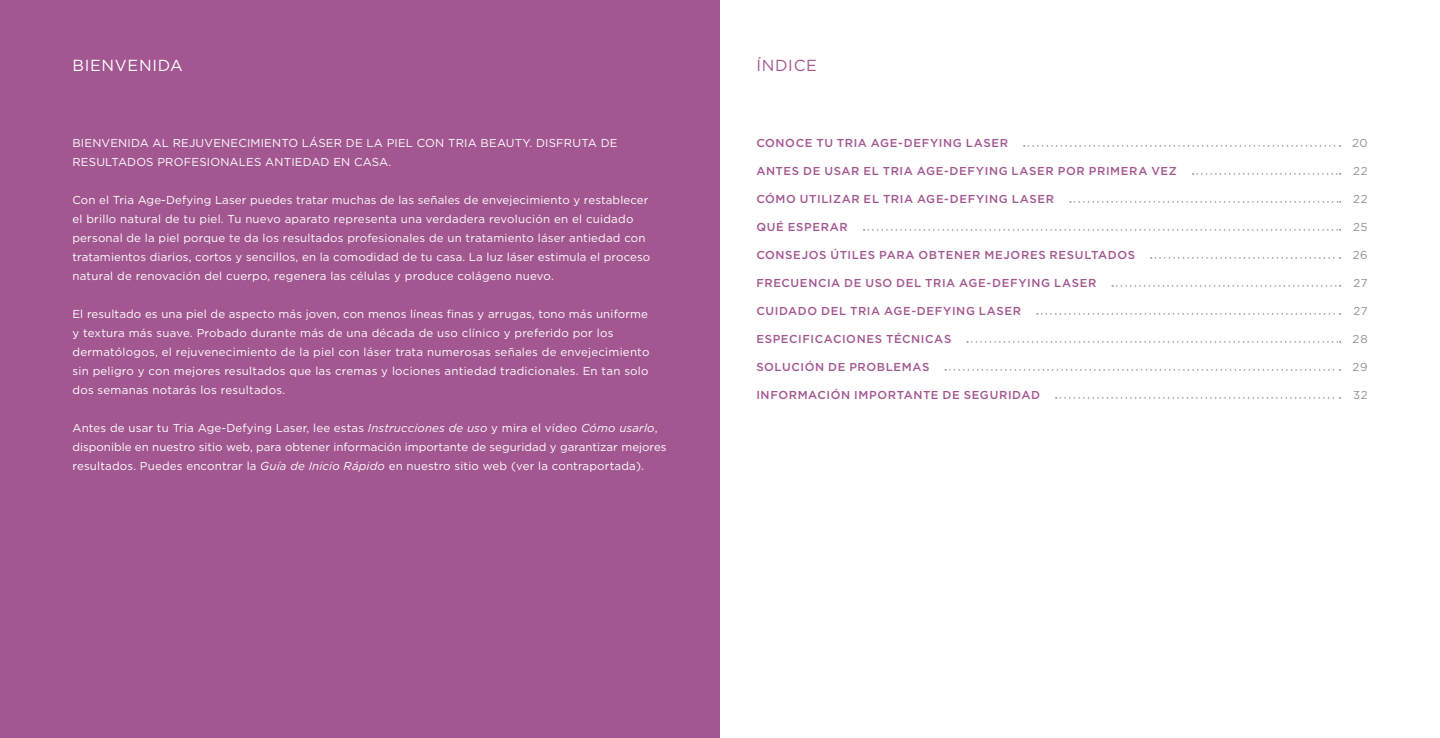
<style>
.page{position:relative;width:1440px;height:738px;background:#fff}
.page>*{position:absolute;margin:0;border:0;box-sizing:border-box;transform-origin:0 0}
.t1{font:16px "Gotham";letter-spacing:.045em;color:#fff}
.t2{font:16px "Gotham";letter-spacing:.045em;color:#a35790}
.t3{font:11.6px/19px "Gotham";letter-spacing:.015em;color:#fff}
.t4{font:500 11.6px "Gotham";letter-spacing:.055em;color:#a35790}
.t5{font:11.6px "Gotham";letter-spacing:.05em;color:#919195}
.s1{font-style:italic}
</style>
<div class="page">
<div style="left:0;top:0;width:720px;height:738px;background:#a35790"></div>
<svg style="left:1024px;top:145px;width:317px;height:2px"></svg>
<svg style="left:1193px;top:173px;width:148px;height:2px"></svg>
<svg style="left:1070px;top:201px;width:271px;height:2px"></svg>
<svg style="left:864px;top:229px;width:477px;height:2px"></svg>
<svg style="left:1151px;top:257px;width:190px;height:2px"></svg>
<svg style="left:1112px;top:285px;width:229px;height:2px"></svg>
<svg style="left:1037px;top:313px;width:304px;height:2px"></svg>
<svg style="left:967px;top:341px;width:374px;height:2px"></svg>
<svg style="left:945px;top:369px;width:396px;height:2px"></svg>
<svg style="left:1056px;top:397px;width:285px;height:2px"></svg>
<h1 class="t1" style="left:72px;top:55px;width:112px">BIENVENIDA</h1>
<p class="t3" style="left:72px;top:133px;width:547px">BIENVENIDA AL REJUVENECIMIENTO LÁSER DE LA PIEL CON TRIA BEAUTY. DISFRUTA DE<br>RESULTADOS PROFESIONALES ANTIEDAD EN CASA.</p>
<p class="t3" style="left:72px;top:190px;width:579px">Con el Tria Age-Defying Laser puedes tratar muchas de las señales de envejecimiento y restablecer el brillo natural de tu piel. Tu nuevo aparato representa una verdadera revolución en el cuidado personal de la piel porque te da los resultados profesionales de un tratamiento láser antiedad con tratamientos diarios, cortos y sencillos, en la comodidad de tu casa. La luz láser estimula el proceso natural de renovación del cuerpo, regenera las células y produce colágeno nuevo.</p>
<p class="t3" style="left:72px;top:304px;width:578px">El resultado es una piel de aspecto más joven, con menos líneas finas y arrugas, tono más uniforme y textura más suave. Probado durante más de una década de uso clínico y preferido por los dermatólogos, el rejuvenecimiento de la piel con láser trata numerosas señales de envejecimiento sin peligro y con mejores resultados que las cremas y lociones antiedad tradicionales. En tan solo dos semanas notarás los resultados.</p>
<p class="t3" style="left:72px;top:418px;width:596px">Antes de usar tu Tria Age-Defying Laser, lee estas <span class="s1">Instrucciones de uso</span> y mira el vídeo <span class="s1">Cómo usarlo</span>, disponible en nuestro sitio web, para obtener información importante de seguridad y garantizar mejores resultados. Puedes encontrar la <span class="s1">Guía de Inicio Rápido</span> en nuestro sitio web (ver la contraportada).</p>
<h1 class="t2" style="left:756px;top:55px;width:62px">ÍNDICE</h1>
<p class="t4" style="left:756px;top:135px;width:253px">CONOCE TU TRIA AGE-DEFYING LASER</p>
<p class="t5" style="left:1352px;top:135px;width:17px">20</p>
<p class="t4" style="left:756px;top:163px;width:422px">ANTES DE USAR EL TRIA AGE-DEFYING LASER POR PRIMERA VEZ</p>
<p class="t5" style="left:1353px;top:163px;width:16px">22</p>
<p class="t4" style="left:756px;top:191px;width:299px">CÓMO UTILIZAR EL TRIA AGE-DEFYING LASER</p>
<p class="t5" style="left:1353px;top:191px;width:16px">22</p>
<p class="t4" style="left:756px;top:219px;width:93px">QUÉ ESPERAR</p>
<p class="t5" style="left:1353px;top:219px;width:16px">25</p>
<p class="t4" style="left:756px;top:247px;width:380px">CONSEJOS ÚTILES PARA OBTENER MEJORES RESULTADOS</p>
<p class="t5" style="left:1353px;top:247px;width:16px">26</p>
<p class="t4" style="left:756px;top:275px;width:342px">FRECUENCIA DE USO DEL TRIA AGE-DEFYING LASER</p>
<p class="t5" style="left:1353px;top:275px;width:16px">27</p>
<p class="t4" style="left:756px;top:303px;width:266px">CUIDADO DEL TRIA AGE-DEFYING LASER</p>
<p class="t5" style="left:1353px;top:303px;width:16px">27</p>
<p class="t4" style="left:756px;top:331px;width:197px">ESPECIFICACIONES TÉCNICAS</p>
<p class="t5" style="left:1353px;top:331px;width:17px">28</p>
<p class="t4" style="left:756px;top:359px;width:175px">SOLUCIÓN DE PROBLEMAS</p>
<p class="t5" style="left:1353px;top:359px;width:17px">29</p>
<p class="t4" style="left:756px;top:387px;width:285px">INFORMACIÓN IMPORTANTE DE SEGURIDAD</p>
<p class="t5" style="left:1353px;top:387px;width:16px">32</p>
</div>
